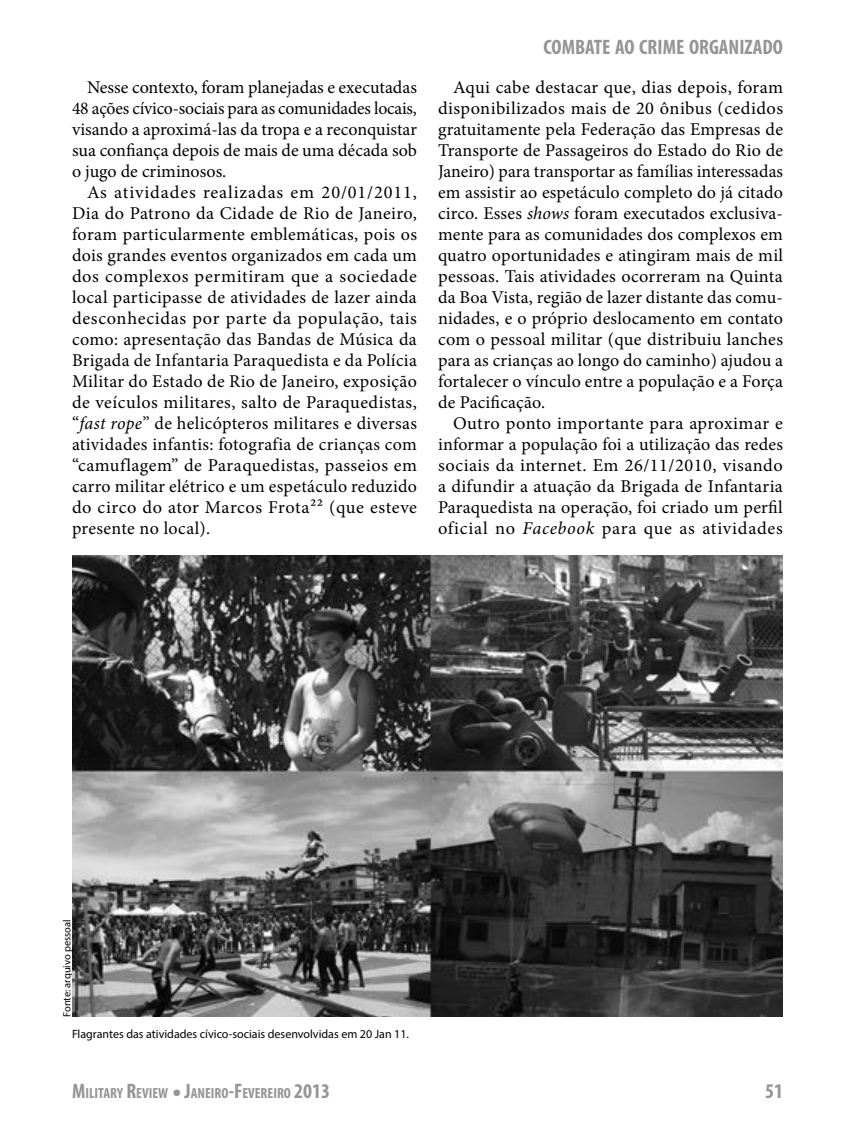
<style>
.page{position:relative;width:864px;height:1134px;background:#fff}
.page>*{position:absolute;margin:0;border:0;box-sizing:border-box;transform-origin:0 0}
.t1{font:700 condensed 21px "Myriad Pro";color:#959595}
.t2{font:700 condensed 21px "Myriad Pro";color:#959595}
.t3{font:18px/21px "Minion Pro";letter-spacing:.015em;color:#000;text-align:justify}
.t4{font:700 condensed 14.7px "Myriad Pro";color:#959595}
.t5{font:12px "Myriad Pro";color:#000}
.t6{font:10.5px "Myriad Pro";color:#000}
.s1{font-style:italic}
.s2{font-size:21px}
.s3{font-weight:400;font-stretch:normal;font-size:31.5px}
</style>
<div class="page">
<img style="left:72px;top:555px;width:711px;height:462px">
<p class="t3" style="left:72px;top:77px;width:347px;text-indent:15px">Nesse contexto, foram planejadas e executadas 48 ações cívico-sociais para as comunidades locais, visando a aproximá-las da tropa e a reconquistar sua confiança depois de mais de uma década sob o jugo de criminosos.</p>
<p class="t3" style="left:72px;top:182px;width:347px;text-indent:15px">As atividades realizadas em 20/01/2011, Dia do Patrono da Cidade de Rio de Janeiro, foram particularmente emblemáticas, pois os dois grandes eventos organizados em cada um dos complexos permitiram que a sociedade local participasse de atividades de lazer ainda desconhecidas por parte da população, tais como: apresentação das Bandas de Música da Brigada de Infantaria Paraquedista e da Polícia Militar do Estado de Rio de Janeiro, exposição de veículos militares, salto de Paraquedistas, “<span class="s1">fast rope</span>” de helicópteros militares e diversas atividades infantis: fotografia de crianças com “camuflagem” de Paraquedistas, passeios em carro militar elétrico e um espetáculo reduzido do circo do ator Marcos Frota22 (que esteve presente no local).</p>
<p class="t1" style="left:544px;top:34px;width:241px">COMBATE AO CRIME ORGANIZADO</p>
<p class="t3" style="left:438px;top:77px;width:347px;text-indent:15px">Aqui cabe destacar que, dias depois, foram disponibilizados mais de 20 ônibus (cedidos gratuitamente pela Federação das Empresas de Transporte de Passageiros do Estado do Rio de Janeiro) para transportar as famílias interessadas em assistir ao espetáculo completo do já citado circo. Esses <span class="s1">shows</span> foram executados exclusiva&shy;mente para as comunidades dos complexos em quatro oportunidades e atingiram mais de mil pessoas. Tais atividades ocorreram na Quinta da Boa Vista, região de lazer distante das comu&shy;nidades, e o próprio deslocamento em contato com o pessoal militar (que distribuiu lanches para as crianças ao longo do caminho) ajudou a fortalecer o vínculo entre a população e a Força de Pacificação.</p>
<p class="t3" style="left:438px;top:413px;width:347px;text-indent:15px">Outro ponto importante para aproximar e informar a população foi a utilização das redes sociais da internet. Em 26/11/2010, visando a difundir a atuação da Brigada de Infantaria Paraquedista na operação, foi criado um perfil oficial no <span class="s1">Facebook</span> para que as atividades</p>
<p class="t6" style="left:61px;top:1017px;width:99px;rotate:-90deg">Fonte: arquivo pessoal</p>
<p class="t5" style="left:72px;top:1027px;width:339px">Flagrantes das atividades cívico-sociais desenvolvidas em 20 Jan 11.</p>
<p class="t4" style="left:72px;top:1084px;width:260px"><span class="s2">M</span>ILITARY <span class="s2">R</span>EVIEW <span class="s3">•</span> <span class="s2">J</span>ANEIRO<span class="s2">-F</span>EVEREIRO <span class="s2">2013</span></p>
<p class="t2" style="left:765px;top:1078px;width:19px">51</p>
</div>
